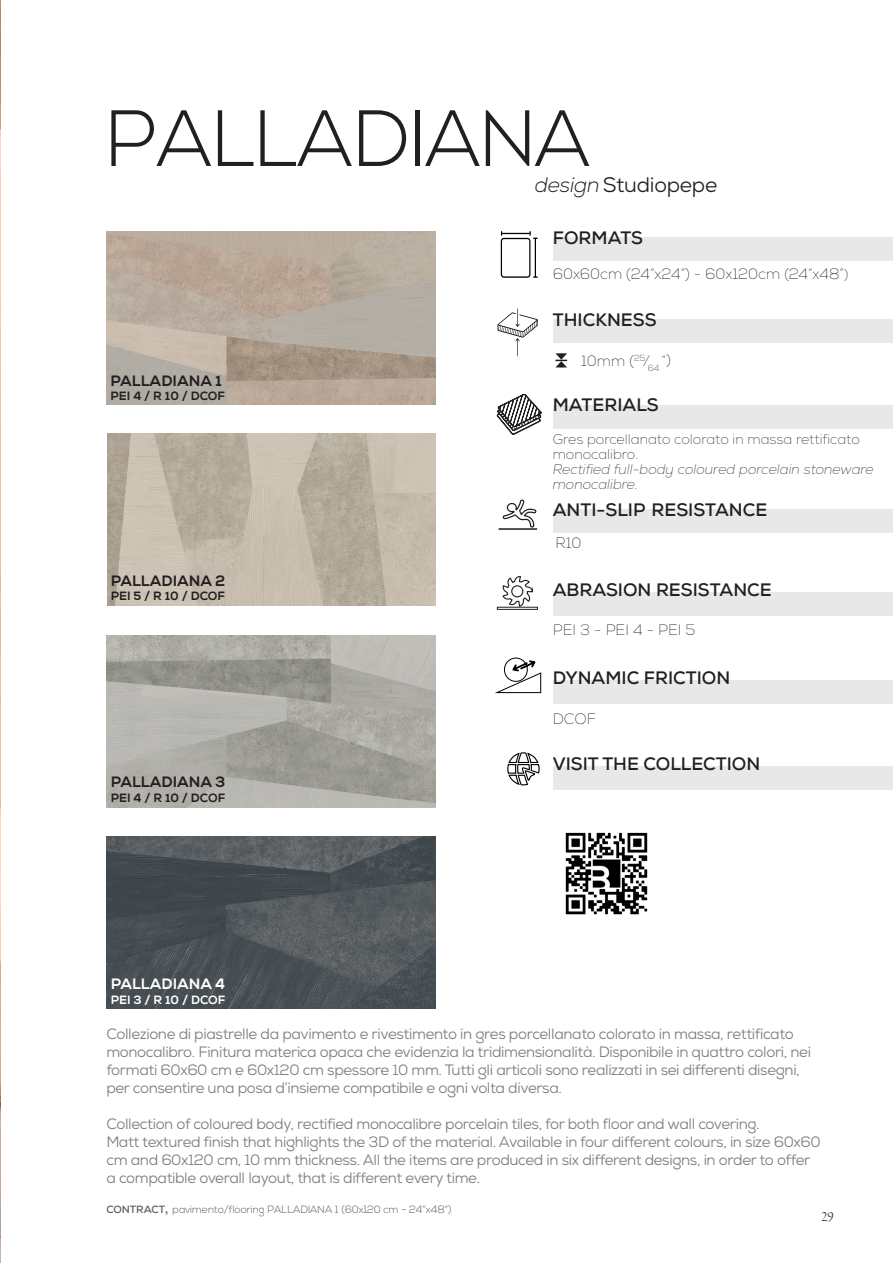
<style>
.page{position:relative;width:893px;height:1263px;background:#fff}
.page>*{position:absolute;margin:0;border:0;box-sizing:border-box;transform-origin:0 0}
.t1{font:300 79.5px "Nexa";letter-spacing:-.015em;color:#231f20}
.t2{font:21px "Nexa";letter-spacing:-.01em;color:#231f20}
.t3{font:700 18px "Nexa";color:#231f20}
.t4{font:15px/18px "Nexa";letter-spacing:-.025em;color:#7a7c7d}
.t5{font:100 15px "Nexa";color:#231f20}
.t6{font:800 15px "Nexa";color:#231f20}
.t7{font:800 15px "Nexa";color:#fff}
.t8{font:15px "Garamond Premr Pro Lt Disp";color:#231f20}
.t9{font:italic 100 13.95px/15px "Nexa";color:#231f20}
.t10{font:100 13.95px/15px "Nexa";color:#231f20}
.t11{font:800 12px "Nexa";color:#231f20}
.t12{font:800 12px "Nexa";color:#fff}
.t13{font:300 10.5px "Nexa";letter-spacing:-.005em;color:#5b5f5f}
.s1{font-weight:300;font-style:italic}
.s2{font-size:13.5px}
.s3{font-weight:700}
.s4{font-family:"Akkurat";font-weight:700}
</style>
<div class="page">
<img style="left:0;top:1px;width:1px;height:1261px">
<img style="left:107px;top:433px;width:329px;height:173px">
<img style="left:106px;top:231px;width:330px;height:174px">
<img style="left:106px;top:635px;width:330px;height:172px">
<img style="left:106px;top:837px;width:330px;height:171px">
<img style="left:565px;top:832px;width:83px;height:83px">
<svg style="left:555px;top:353px;width:12px;height:15px"></svg>
<div style="left:553px;top:237px;width:340px;height:24px;background:#e8e8e8"></div>
<div style="left:553px;top:319px;width:340px;height:23px;background:#e8e8e8"></div>
<div style="left:553px;top:592px;width:340px;height:23px;background:#e8e8e8"></div>
<div style="left:553px;top:680px;width:340px;height:24px;background:#e8e8e8"></div>
<div style="left:553px;top:406px;width:340px;height:23px;background:#e8e8e8"></div>
<div style="left:553px;top:509px;width:340px;height:24px;background:#e8e8e8"></div>
<div style="left:553px;top:766px;width:340px;height:24px;background:#e8e8e8"></div>
<svg style="left:501px;top:231px;width:37px;height:47px"></svg>
<svg style="left:498px;top:308px;width:40px;height:48px"></svg>
<svg style="left:496px;top:394px;width:46px;height:41px"></svg>
<svg style="left:502px;top:499px;width:35px;height:29px"></svg>
<hr style="left:499px;top:529px;width:38px;height:1px;background:#231f20">
<svg style="left:502px;top:576px;width:32px;height:31px"></svg>
<div style="left:497px;top:607px;width:41px;height:3px;border:1px solid #231f20"></div>
<svg style="left:507px;top:752px;width:33px;height:34px"></svg>
<svg style="left:495px;top:657px;width:46px;height:36px"></svg>
<h1 class="t1" style="left:106px;top:93px;width:486px">PALLADIANA</h1>
<h2 class="t2" style="left:535px;top:171px;width:184px"><span class="s1">design</span>Studiopepe</h2>
<p class="t3" style="left:553px;top:226px;width:92px">FORMATS</p>
<p class="t5" style="left:553px;top:265px;width:297px">60x60cm (24”x24”) - 60x120cm (24”x48”<span class="s2">)</span></p>
<p class="t3" style="left:553px;top:309px;width:105px">THICKNESS</p>
<p class="t6" style="left:111px;top:371px;width:113px">PALLADIANA 1</p>
<p class="t11" style="left:111px;top:389px;width:116px">PEI 4 / R 10 / DCOF</p>
<p class="t6" style="left:111px;top:571px;width:116px">PALLADIANA 2</p>
<p class="t11" style="left:111px;top:588px;width:116px">PEI 5 / R 10 / DCOF</p>
<p class="t6" style="left:111px;top:773px;width:116px">PALLADIANA 3</p>
<p class="t11" style="left:111px;top:790px;width:116px">PEI 4 / R 10 / DCOF</p>
<p class="t7" style="left:111px;top:975px;width:116px">PALLADIANA 4</p>
<p class="t12" style="left:111px;top:992px;width:116px">PEI 3 / R 10 / DCOF</p>
<p class="t5" style="left:581px;top:351px;width:91px">10mm (<sup>25</sup>⁄<sub>64</sub> “)</p>
<p class="t3" style="left:553px;top:393px;width:108px">MATERIALS</p>
<p class="t10" style="left:553px;top:432px;width:309px">Gres porcellanato colorato in massa rettificato monocalibro.</p>
<p class="t9" style="left:553px;top:462px;width:322px">Rectified full-body coloured porcelain stoneware monocalibre.</p>
<p class="t3" style="left:553px;top:498px;width:216px">ANTI-SLIP RESISTANCE</p>
<p class="t5" style="left:555px;top:534px;width:28px">R10</p>
<p class="t3" style="left:553px;top:578px;width:221px">ABRASION RESISTANCE</p>
<p class="t5" style="left:553px;top:621px;width:144px">PEI 3 - PEI 4 - PEI 5</p>
<p class="t3" style="left:553px;top:667px;width:179px">DYNAMIC FRICTION</p>
<p class="t5" style="left:553px;top:710px;width:45px">DCOF</p>
<p class="t3" style="left:553px;top:753px;width:209px">VISIT THE COLLECTION</p>
<p class="t4" style="left:106px;top:1025px;width:706px">Collezione di piastrelle da pavimento e rivestimento in gres porcellanato colorato in massa, rettificato monocalibro. Finitura materica opaca che evidenzia la tridimensionalità. Disponibile in quattro colori, nei formati 60x60 cm e 60x120 cm spessore 10 mm. Tutti gli articoli sono realizzati in sei differenti disegni, per consentire una posa d’insieme compatibile e ogni volta diversa.</p>
<p class="t4" style="left:106px;top:1115px;width:716px">Collection of coloured body, rectified monocalibre porcelain tiles, for both floor and wall covering.<br>Matt textured finish that highlights the 3D of the material. Available in four different colours, in size 60x60 cm and 60x120 cm, 10 mm thickness. All the items are produced in six different designs, in order to offer a compatible overall layout, that is different every time.</p>
<p class="t13" style="left:106px;top:1204px;width:347px"><span class="s3">CONTRACT</span><span class="s4">,</span> pavimento/flooring PALLADIANA 1 (60x120 cm - 24”x48”)</p>
<p class="t8" style="left:822px;top:1208px;width:14px">29</p>
</div>
